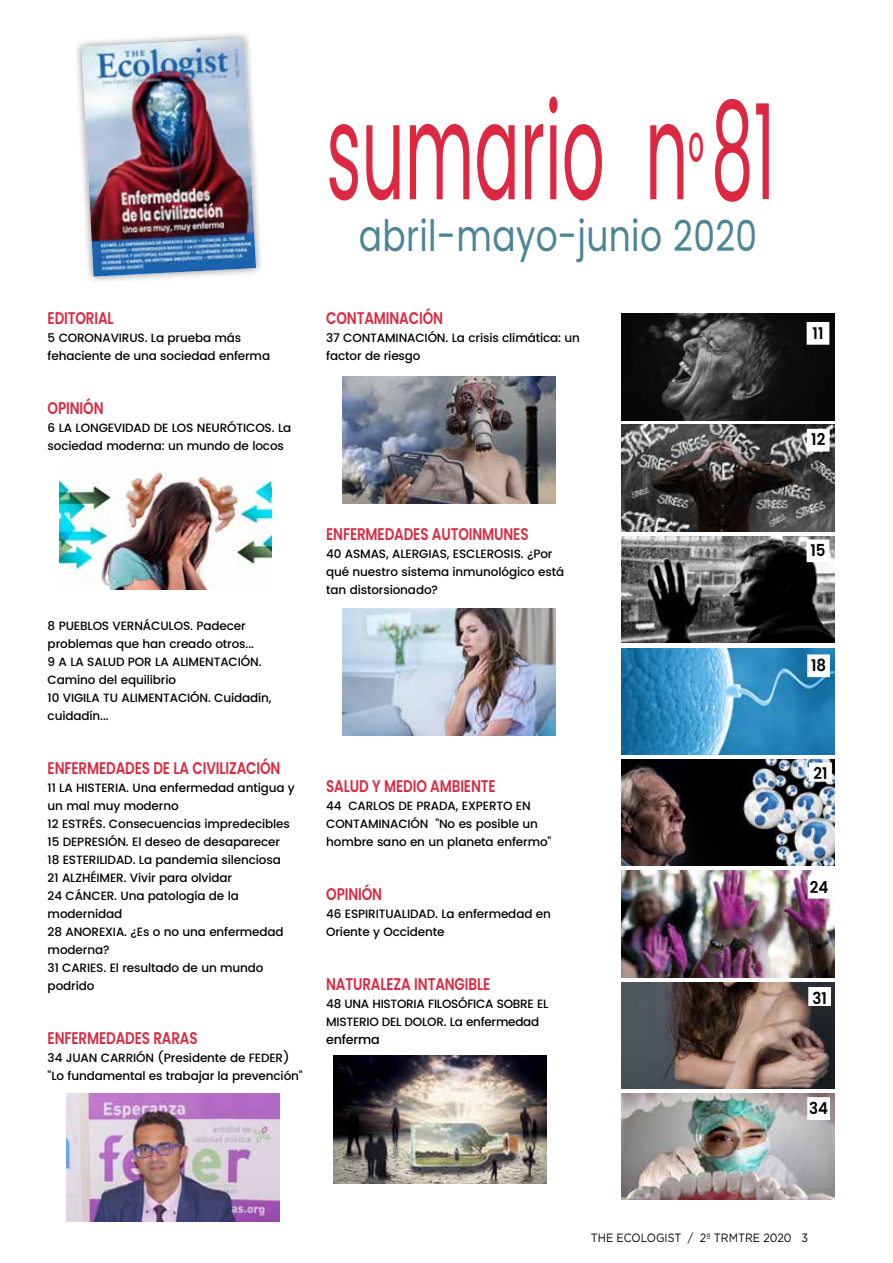
<style>
.page{position:relative;width:893px;height:1263px;background:#fff}
.page>*{position:absolute;margin:0;border:0;box-sizing:border-box;transform-origin:0 0}
.t1{font:135px "Poppins";color:#dc2941;scale:.5 1}
.t2{font:43.2px "Poppins";letter-spacing:.01em;color:#4d8497;scale:.8 1}
.t3{font:600 16.8px "Poppins";letter-spacing:-.01em;color:#dc2941;scale:.8 1}
.t4{font:600 16.5px "Poppins";color:#000;scale:.91 1}
.t5{font:500 12.75px "Poppins";letter-spacing:-.02em;color:#000}
.t6{font:500 12px/18px "Poppins";letter-spacing:-.01em;color:#000}
.t7{font:12px "Gotham";color:#000;scale:.9 1}
.s1{font-size:81px}
</style>
<div class="page">
<div style="left:74px;top:31px;width:190px;height:253px;background:#000;opacity:.46"></div>
<img style="left:82px;top:38px;width:174px;height:239px">
<img style="left:59px;top:462px;width:213px;height:128px">
<img style="left:342px;top:376px;width:213px;height:128px">
<img style="left:342px;top:608px;width:213px;height:128px">
<img style="left:334px;top:1055px;width:212px;height:128px">
<img style="left:622px;top:314px;width:212px;height:106px">
<img style="left:622px;top:536px;width:212px;height:107px">
<div style="left:807px;top:540px;width:22px;height:22px;background:#fff"></div>
<img style="left:622px;top:648px;width:212px;height:107px">
<div style="left:808px;top:655px;width:21px;height:22px;background:#fff"></div>
<div style="left:807px;top:654px;width:23px;height:23px;border:1px solid #fff"></div>
<img style="left:622px;top:759px;width:212px;height:107px">
<div style="left:810px;top:763px;width:21px;height:18px;background:#fff"></div>
<div style="left:809px;top:763px;width:23px;height:18px;border:1px solid #fff"></div>
<img style="left:622px;top:871px;width:212px;height:106px">
<img style="left:622px;top:982px;width:212px;height:106px">
<img style="left:622px;top:1093px;width:212px;height:107px">
<div style="left:808px;top:876px;width:22px;height:22px;background:#fff"></div>
<div style="left:809px;top:987px;width:21px;height:18px;background:#fff"></div>
<div style="left:808px;top:987px;width:23px;height:19px;border:1px solid #fff"></div>
<div style="left:808px;top:1098px;width:21px;height:21px;background:#fff"></div>
<div style="left:807px;top:1097px;width:23px;height:23px;border:1px solid #fff"></div>
<img style="left:622px;top:425px;width:212px;height:106px">
<div style="left:807px;top:429px;width:22px;height:22px;background:#fff"></div>
<div style="left:807px;top:322px;width:22px;height:22px;background:#fff"></div>
<div style="left:807px;top:322px;width:22px;height:23px;border:1px solid #fff"></div>
<img style="left:67px;top:1093px;width:212px;height:128px">
<h3 class="t3" style="left:48px;top:308px;width:84px">EDITORIAL</h3>
<p class="t6" style="left:48px;top:329px;width:224px">5 CORONAVIRUS. La prueba más fehaciente de una sociedad enferma</p>
<h3 class="t3" style="left:48px;top:398px;width:71px">OPINIÓN</h3>
<p class="t6" style="left:48px;top:419px;width:245px">6 LA LONGEVIDAD DE LOS NEURÓTICOS. La sociedad moderna: un mundo de locos</p>
<h1 class="t1" style="left:326px;top:74px;width:899px">sumario n<span class="s1">º</span> 81</h1>
<h2 class="t2" style="left:359px;top:210px;width:499px">abril-mayo-junio 2020</h2>
<h3 class="t3" style="left:326px;top:308px;width:148px">CONTAMINACIÓN</h3>
<p class="t6" style="left:326px;top:329px;width:255px">37 CONTAMINACIÓN. La crisis climática: un factor de riesgo</p>
<p class="t6" style="left:48px;top:617px;width:225px">8 PUEBLOS VERNÁCULOS. Padecer problemas que han creado otros...<br>9 A LA SALUD POR LA ALIMENTACIÓN.<br>Camino del equilibrio<br>10 VIGILA TU ALIMENTACIÓN. Cuidadín, cuidadín...</p>
<h3 class="t3" style="left:48px;top:758px;width:293px">ENFERMEDADES DE LA CIVILIZACIÓN</h3>
<p class="t6" style="left:48px;top:779px;width:249px">11 LA HISTERIA. Una enfermedad antigua y un mal muy moderno<br>12 ESTRÉS. Consecuencias impredecibles<br>15 DEPRESIÓN. El deseo de desaparecer<br>18 ESTERILIDAD. La pandemia silenciosa<br>21 ALZHÉIMER. Vivir para olvidar<br>24 CÁNCER. Una patología de la modernidad<br>28 ANOREXIA. ¿Es o no una enfermedad moderna?<br>31 CARIES. El resultado de un mundo podrido</p>
<h3 class="t3" style="left:48px;top:1028px;width:189px">ENFERMEDADES RARAS</h3>
<p class="t6" style="left:48px;top:1049px;width:257px">34 JUAN CARRIÓN (Presidente de FEDER) "Lo fundamental es trabajar la prevención"</p>
<h3 class="t3" style="left:326px;top:524px;width:254px">ENFERMEDADES AUTOINMUNES</h3>
<p class="t6" style="left:326px;top:545px;width:240px">40 ASMAS, ALERGIAS, ESCLEROSIS. ¿Por qué nuestro sistema inmunológico está tan distorsionado?</p>
<h3 class="t3" style="left:326px;top:776px;width:213px">SALUD Y MEDIO AMBIENTE</h3>
<p class="t6" style="left:326px;top:797px;width:227px">44 CARLOS DE PRADA, EXPERTO EN<br>CONTAMINACIÓN "No es posible un hombre sano en un planeta enfermo"</p>
<h3 class="t3" style="left:326px;top:884px;width:71px">OPINIÓN</h3>
<p class="t6" style="left:326px;top:905px;width:226px">46 ESPIRITUALIDAD. La enfermedad en<br>Oriente y Occidente</p>
<h3 class="t3" style="left:326px;top:974px;width:207px">NATURALEZA INTANGIBLE</h3>
<p class="t6" style="left:326px;top:995px;width:224px">48 UNA HISTORIA FILOSÓFICA SOBRE EL<br>MISTERIO DEL DOLOR. La enfermedad</p>
<p class="t5" style="left:326px;top:1032px;width:55px">enferma</p>
<h3 class="t4" style="left:813px;top:323px;width:13px">11</h3>
<h3 class="t4" style="left:811px;top:430px;width:17px">12</h3>
<h3 class="t4" style="left:810px;top:541px;width:18px">15</h3>
<h3 class="t4" style="left:811px;top:656px;width:18px">18</h3>
<h3 class="t4" style="left:813px;top:764px;width:17px">21</h3>
<h3 class="t4" style="left:810px;top:877px;width:22px">24</h3>
<h3 class="t4" style="left:812px;top:988px;width:17px">31</h3>
<h3 class="t4" style="left:809px;top:1098px;width:22px">34</h3>
<p class="t7" style="left:591px;top:1230px;width:243px">THE ECOLOGIST / 2º TRMTRE 2020 3</p>
</div>
